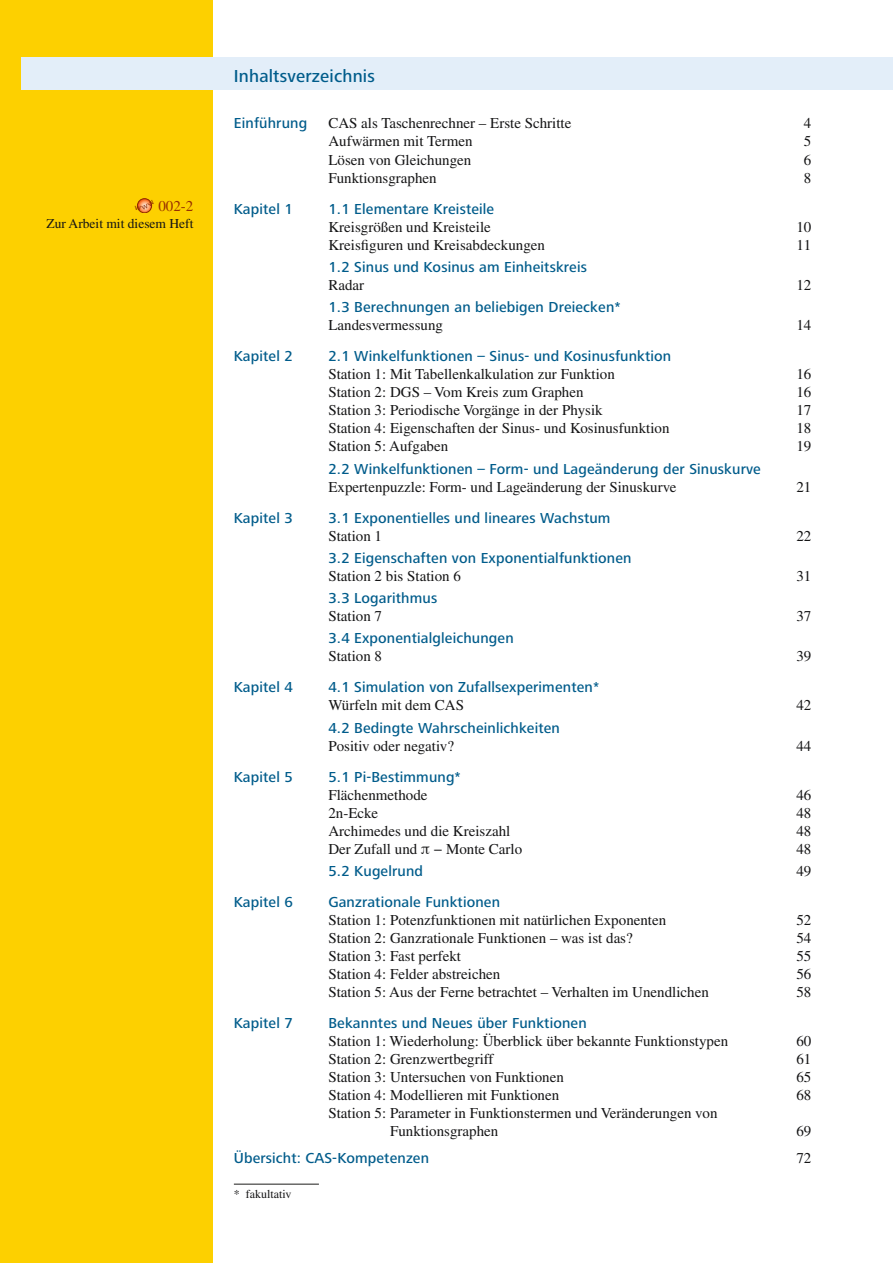
<style>
.page{position:relative;width:893px;height:1263px;background:#fff}
.page>*{position:absolute;margin:0;border:0;box-sizing:border-box;transform-origin:0 0}
.t1{font:18px "Frutiger Next CVLT Medium";letter-spacing:.01em;color:#005c8b}
.t2{font:15px/18px "Times LT Std";color:#141415}
.t3{font:15px "Frutiger Next CVLT Medium";letter-spacing:.01em;color:#005c8b}
.t4{font:15px "Times LT Std";color:#983000}
.t5{font:13.5px "Times LT Std";color:#141415}
.t6{font:12px "Times LT Std";color:#141415}
.t7{font:8.55px "Myriad Pro";color:#8e2800}
.s1{font-family:"Agora CV"}
</style>
<div class="page">
<div style="left:0;top:0;width:213px;height:1263px;background:#fdd000"></div>
<div style="left:21px;top:57px;width:872px;height:33px;background:#e3eef9"></div>
<hr style="left:234px;top:1183px;width:85px;height:2px;background:#686867">
<svg style="left:137px;top:199px;width:15px;height:14px"></svg>
<div style="left:137px;top:199px;width:15px;height:14px;border:1px solid #8e2800;border-radius:50%"></div>
<svg style="left:141px;top:199px;width:12px;height:11px"></svg>
<p class="t7" style="left:135px;top:202px;width:8px">w</p>
<p class="t4" style="left:158px;top:198px;width:36px">002-2</p>
<p class="t5" style="left:46px;top:216px;width:148px">Zur Arbeit mit diesem Heft</p>
<p class="t1" style="left:234px;top:66px;width:142px">Inhaltsverzeichnis</p>
<p class="t3" style="left:234px;top:115px;width:75px">Einführung</p>
<p class="t2" style="left:328px;top:114px;width:245px">CAS als Taschenrechner – Erste Schritte</p>
<p class="t2" style="left:804px;top:114px;width:9px">4</p>
<p class="t2" style="left:328px;top:132px;width:146px">Aufwärmen mit Termen</p>
<p class="t2" style="left:804px;top:132px;width:9px">5</p>
<p class="t2" style="left:328px;top:150px;width:145px">Lösen von Gleichungen</p>
<p class="t2" style="left:804px;top:150px;width:9px">6</p>
<p class="t2" style="left:328px;top:169px;width:110px">Funktionsgraphen</p>
<p class="t2" style="left:804px;top:169px;width:9px">8</p>
<p class="t3" style="left:234px;top:201px;width:61px">Kapitel 1</p>
<p class="t3" style="left:328px;top:201px;width:167px">1.1 Elementare Kreisteile</p>
<p class="t2" style="left:328px;top:218px;width:164px">Kreisgrößen und Kreisteile</p>
<p class="t2" style="left:796px;top:218px;width:16px">10</p>
<p class="t2" style="left:328px;top:236px;width:218px">Kreisfiguren und Kreisabdeckungen</p>
<p class="t2" style="left:796px;top:236px;width:16px">11</p>
<p class="t3" style="left:328px;top:259px;width:260px">1.2 Sinus und Kosinus am Einheitskreis</p>
<p class="t2" style="left:328px;top:276px;width:37px">Radar</p>
<p class="t2" style="left:796px;top:276px;width:16px">12</p>
<p class="t3" style="left:328px;top:299px;width:294px">1.3 Berechnungen an beliebigen Dreiecken*</p>
<p class="t2" style="left:328px;top:316px;width:116px">Landesvermessung</p>
<p class="t2" style="left:796px;top:316px;width:16px">14</p>
<p class="t3" style="left:234px;top:348px;width:61px">Kapitel 2</p>
<p class="t3" style="left:328px;top:348px;width:344px">2.1 Winkelfunktionen – Sinus- und Kosinusfunktion</p>
<p class="t2" style="left:328px;top:365px;width:288px">Station 1: Mit Tabellenkalkulation zur Funktion</p>
<p class="t2" style="left:796px;top:365px;width:16px">16</p>
<p class="t2" style="left:328px;top:383px;width:257px">Station 2: DGS – Vom Kreis zum Graphen</p>
<p class="t2" style="left:796px;top:383px;width:16px">16</p>
<p class="t2" style="left:328px;top:401px;width:276px">Station 3: Periodische Vorgänge in der Physik</p>
<p class="t2" style="left:796px;top:401px;width:16px">17</p>
<p class="t2" style="left:328px;top:419px;width:343px">Station 4: Eigenschaften der Sinus- und Kosinusfunktion</p>
<p class="t2" style="left:796px;top:419px;width:16px">18</p>
<p class="t2" style="left:328px;top:437px;width:121px">Station 5: Aufgaben</p>
<p class="t2" style="left:796px;top:437px;width:16px">19</p>
<p class="t3" style="left:328px;top:460px;width:434px">2.2 Winkelfunktionen – Form- und Lageänderung der Sinuskurve</p>
<p class="t2" style="left:328px;top:477px;width:350px">Expertenpuzzle: Form- und Lageänderung der Sinuskurve</p>
<p class="t2" style="left:796px;top:477px;width:16px">21</p>
<p class="t3" style="left:234px;top:509px;width:61px">Kapitel 3</p>
<p class="t3" style="left:328px;top:509px;width:284px">3.1 Exponentielles und lineares Wachstum</p>
<p class="t2" style="left:328px;top:526px;width:55px">Station 1</p>
<p class="t2" style="left:796px;top:526px;width:16px">22</p>
<p class="t3" style="left:328px;top:549px;width:305px">3.2 Eigenschaften von Exponentialfunktionen</p>
<p class="t2" style="left:328px;top:567px;width:134px">Station 2 bis Station 6</p>
<p class="t2" style="left:796px;top:567px;width:16px">31</p>
<p class="t3" style="left:328px;top:590px;width:110px">3.3 Logarithmus</p>
<p class="t2" style="left:328px;top:607px;width:55px">Station 7</p>
<p class="t2" style="left:796px;top:607px;width:16px">37</p>
<p class="t3" style="left:328px;top:630px;width:187px">3.4 Exponentialgleichungen</p>
<p class="t2" style="left:328px;top:647px;width:55px">Station 8</p>
<p class="t2" style="left:796px;top:647px;width:16px">39</p>
<p class="t3" style="left:234px;top:679px;width:61px">Kapitel 4</p>
<p class="t3" style="left:328px;top:679px;width:272px">4.1 Simulation von Zufallsexperimenten*</p>
<p class="t2" style="left:328px;top:696px;width:137px">Würfeln mit dem CAS</p>
<p class="t2" style="left:796px;top:696px;width:16px">42</p>
<p class="t3" style="left:328px;top:719px;width:233px">4.2 Bedingte Wahrscheinlichkeiten</p>
<p class="t2" style="left:328px;top:736px;width:127px">Positiv oder negativ?</p>
<p class="t2" style="left:796px;top:736px;width:16px">44</p>
<p class="t3" style="left:234px;top:768px;width:61px">Kapitel 5</p>
<p class="t3" style="left:328px;top:768px;width:134px">5.1 Pi-Bestimmung*</p>
<p class="t2" style="left:328px;top:785px;width:101px">Flächenmethode</p>
<p class="t2" style="left:796px;top:785px;width:16px">46</p>
<p class="t2" style="left:328px;top:803px;width:51px">2n-Ecke</p>
<p class="t2" style="left:796px;top:803px;width:16px">48</p>
<p class="t2" style="left:328px;top:821px;width:184px">Archimedes und die Kreiszahl</p>
<p class="t2" style="left:796px;top:821px;width:16px">48</p>
<p class="t2" style="left:328px;top:839px;width:195px">Der Zufall und <span class="s1">π</span> − Monte Carlo</p>
<p class="t2" style="left:796px;top:839px;width:16px">48</p>
<p class="t3" style="left:328px;top:862px;width:96px">5.2 Kugelrund</p>
<p class="t2" style="left:796px;top:862px;width:16px">49</p>
<p class="t3" style="left:234px;top:893px;width:61px">Kapitel 6</p>
<p class="t3" style="left:328px;top:893px;width:173px">Ganzrationale Funktionen</p>
<p class="t2" style="left:328px;top:911px;width:339px">Station 1: Potenzfunktionen mit natürlichen Exponenten</p>
<p class="t2" style="left:796px;top:911px;width:16px">52</p>
<p class="t2" style="left:328px;top:929px;width:306px">Station 2: Ganzrationale Funktionen – was ist das?</p>
<p class="t2" style="left:796px;top:929px;width:16px">54</p>
<p class="t2" style="left:328px;top:947px;width:134px">Station 3: Fast perfekt</p>
<p class="t2" style="left:796px;top:947px;width:16px">55</p>
<p class="t2" style="left:328px;top:965px;width:174px">Station 4: Felder abstreichen</p>
<p class="t2" style="left:796px;top:965px;width:16px">56</p>
<p class="t2" style="left:328px;top:983px;width:382px">Station 5: Aus der Ferne betrachtet – Verhalten im Unendlichen</p>
<p class="t2" style="left:796px;top:983px;width:16px">58</p>
<p class="t3" style="left:234px;top:1015px;width:61px">Kapitel 7</p>
<p class="t3" style="left:328px;top:1015px;width:260px">Bekanntes und Neues über Funktionen</p>
<p class="t2" style="left:328px;top:1032px;width:401px">Station 1: Wiederholung: Überblick über bekannte Funktionstypen</p>
<p class="t2" style="left:796px;top:1032px;width:16px">60</p>
<p class="t2" style="left:328px;top:1050px;width:167px">Station 2: Grenzwertbegriff</p>
<p class="t2" style="left:796px;top:1050px;width:16px">61</p>
<p class="t2" style="left:328px;top:1068px;width:237px">Station 3: Untersuchen von Funktionen</p>
<p class="t2" style="left:796px;top:1068px;width:16px">65</p>
<p class="t2" style="left:328px;top:1086px;width:232px">Station 4: Modellieren mit Funktionen</p>
<p class="t2" style="left:796px;top:1086px;width:16px">68</p>
<p class="t2" style="left:390px;top:1104px;width:329px;text-indent:-62px">Station 5: Parameter in Funktionstermen und Veränderungen von<br>Funktionsgraphen</p>
<p class="t2" style="left:796px;top:1122px;width:16px">69</p>
<p class="t3" style="left:234px;top:1149px;width:197px">Übersicht: CAS-Kompetenzen</p>
<p class="t2" style="left:796px;top:1148px;width:16px">72</p>
<p class="t6" style="left:234px;top:1187px;width:59px">* fakultativ</p>
</div>
